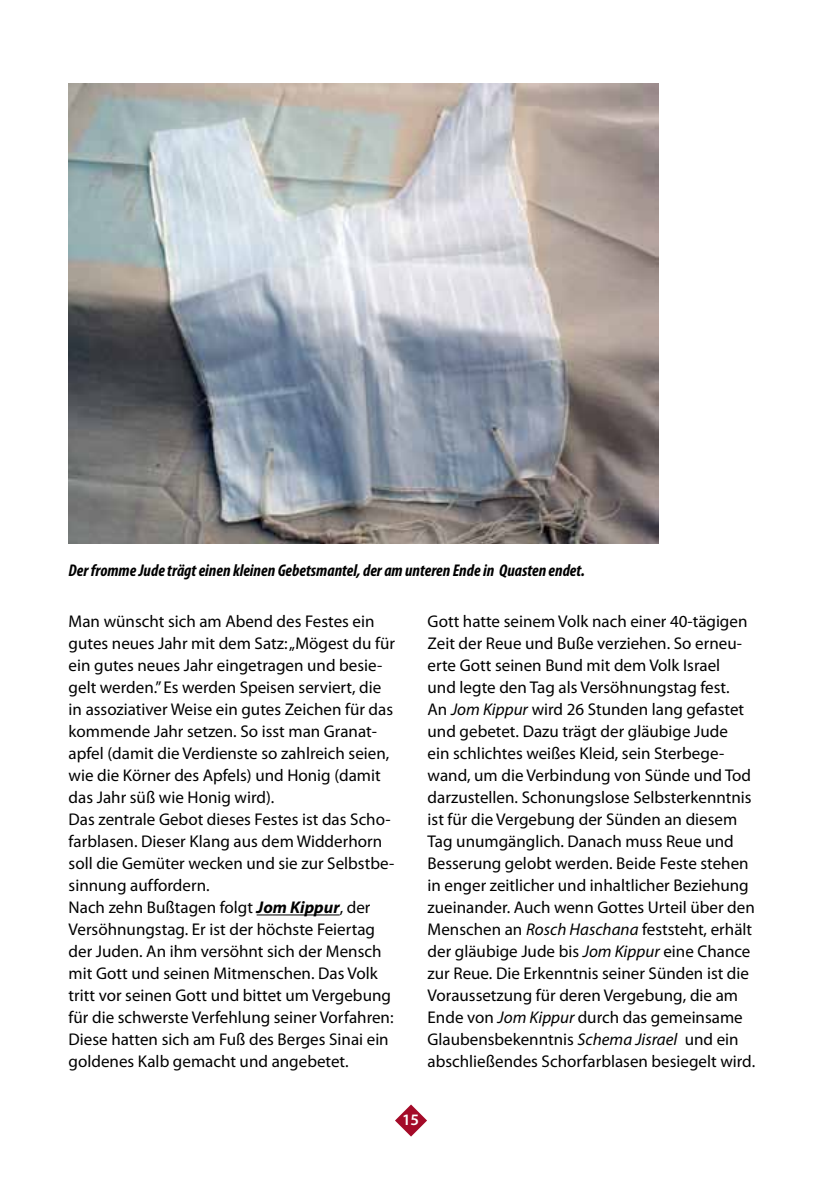
<style>
.page{position:relative;width:840px;height:1191px;background:#fff}
.page>*{position:absolute;margin:0;border:0;box-sizing:border-box;transform-origin:0 0}
.t1{font:17px/22px "Myriad Pro";color:#000}
.t2{font:italic 700 condensed 17px "Myriad Pro";color:#000}
.t3{font:600 16px "Myriad Pro";color:#fff}
.s1{font-weight:700;font-style:italic}
.s2{font-style:italic}
</style>
<div class="page">
<svg style="left:395px;top:1104px;width:32px;height:32px"></svg>
<img style="left:69px;top:84px;width:589px;height:460px">
<hr style="left:256px;top:914px;width:83px;height:1px;background:#000">
<p class="t2" style="left:69px;top:559px;width:517px">Der fromme Jude trägt einen kleinen Gebetsmantel, der am unteren Ende in Quasten endet.</p>
<p class="t1" style="left:69px;top:610px;width:328px">Man wünscht sich am Abend des Festes ein gutes neues Jahr mit dem Satz: „Mögest du für ein gutes neues Jahr eingetragen und besie&shy;gelt werden ” Es werden Speisen serviert, die in assoziativer Weise ein gutes Zeichen für das kommende Jahr setzen So isst man Granat&shy;apfel (damit die Verdienste so zahlreich seien, wie die Körner des Apfels) und Honig (damit das Jahr süß wie Honig wird)<br>Das zentrale Gebot dieses Festes ist das Scho&shy;farblasen Dieser Klang aus dem Widderhorn soll die Gemüter wecken und sie zur Selbstbe&shy;sinnung auf fordern<br>Nach zehn Bußtagen folgt <span class="s1">Jom Kippur</span>, der Versöhnungstag Er ist der höchste Feiertag der Juden An ihm versöhnt sich der Mensch mit Gott und seinen Mitmenschen Das Volk tritt vor seinen Gott und bittet um Vergebung für die schwerste Verfehlung seiner Vorfahren:<br>Diese hatten sich am Fuß des Berges Sinai ein goldenes Kalb gemacht und angebetet</p>
<p class="t1" style="left:427px;top:610px;width:328px">Gott hatte seinem Volk nach einer 40-tägigen Zeit der Reue und Buße verziehen So erneu&shy;erte Gott seinen Bund mit dem Volk Israel<br>und legte den Tag als Versöhnungstag fest<br>An <span class="s2">Jom Kippur</span> wird 26 Stunden lang gefastet und gebetet Dazu trägt der gläubige Jude<br>ein schlichtes weißes Kleid, sein Sterbege&shy;wand, um die Verbindung von Sünde und Tod darzustellen Schonungslose Selbsterkenntnis ist für die Vergebung der Sünden an diesem Tag unumgänglich Danach muss Reue und Besserung gelobt werden Beide Feste stehen in enger zeitlicher und inhaltlicher Beziehung zueinander Auch wenn Gottes Urteil über den Menschen an <span class="s2">Rosch Haschana</span> feststeht, erhält der gläubige Jude bis <span class="s2">Jom Kippur</span> eine Chance zur Reue Die Erkenntnis seiner Sünden ist die Voraussetzung für deren Vergebung, die am Ende von <span class="s2">Jom Kippur</span> durch das gemeinsame Glaubensbekenntnis <span class="s2">Schema Jisrael</span> und ein abschließendes Schorfarblasen besiegelt wird</p>
<p class="t3" style="left:402px;top:1109px;width:19px">15</p>
</div>
